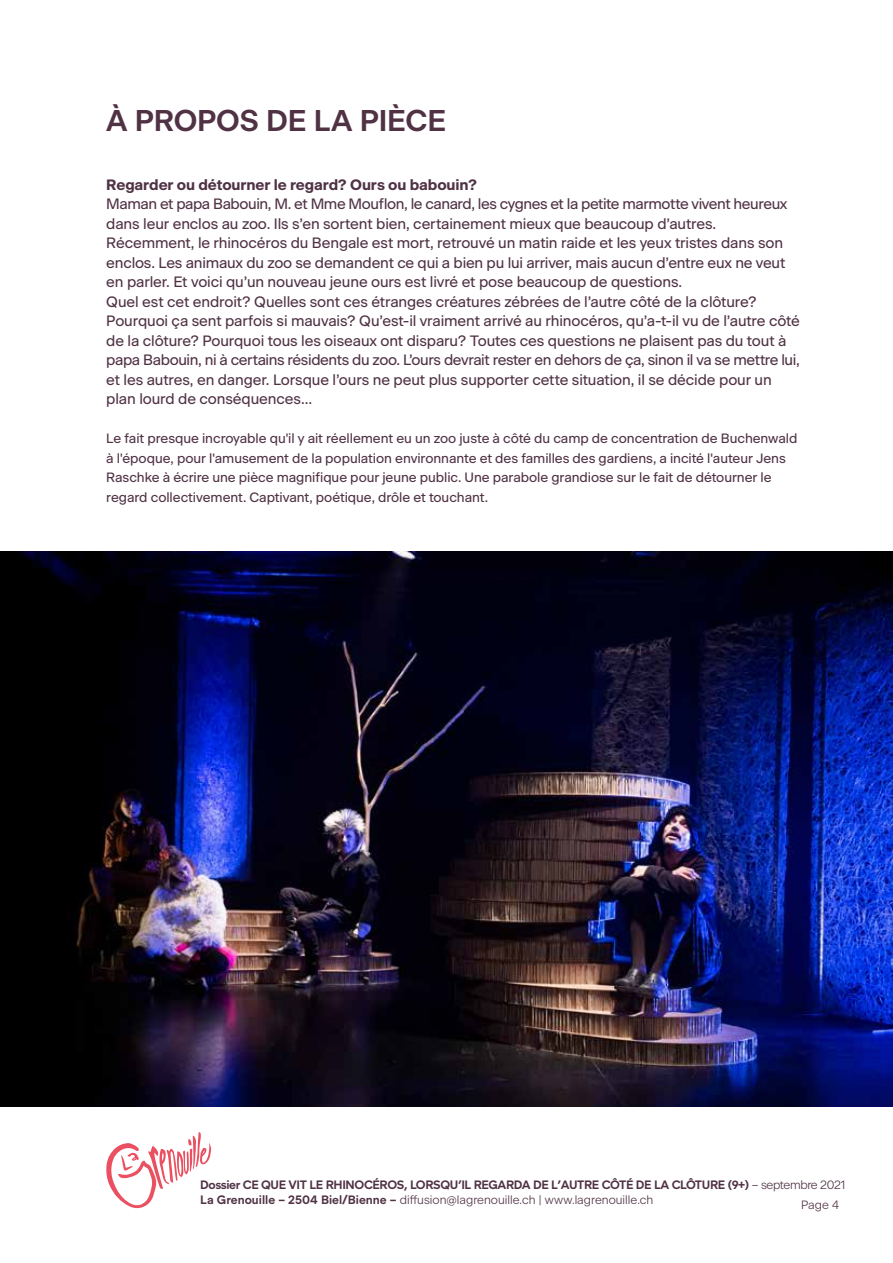
<style>
.page{position:relative;width:893px;height:1263px;background:#fff}
.page>*{position:absolute;margin:0;border:0;box-sizing:border-box;transform-origin:0 0}
.t1{font:600 30px "Beausite Classic";letter-spacing:-.005em;color:#503244}
.t2{font:15px/19.5px "Beausite Classic";letter-spacing:-.01em;color:#503244}
.t3{font:700 15px "Beausite Classic";letter-spacing:-.005em;color:#503244}
.t4{font:13.5px/19.5px "Beausite Classic";letter-spacing:-.005em;color:#503244}
.t5{font:700 12px "Epoque Grotesk";letter-spacing:-.03em;color:#503244}
.t6{font:300 12px "Beausite Classic";color:#503244}
.s1{font-family:"Beausite Classic";font-weight:300}
.s2{font-family:"Epoque Grotesk";font-weight:700}
</style>
<div class="page">
<svg style="left:106px;top:1132px;width:105px;height:77px"></svg>
<img style="left:0;top:551px;width:893px;height:555px">
<h1 class="t1" style="left:106px;top:98px;width:342px">À PROPOS DE LA PIÈCE</h1>
<p class="t3" style="left:106px;top:173px;width:372px">Regarder ou détourner le regard? Ours ou babouin?</p>
<p class="t2" style="left:106px;top:193px;width:695px">Maman et papa Babouin, M. et Mme Mouflon, le canard, les cygnes et la petite marmotte vivent heureux dans leur enclos au zoo. Ils s’en sortent bien, certainement mieux que beaucoup d’autres.<br>Récemment, le rhinocéros du Bengale est mort, retrouvé un matin raide et les yeux tristes dans son enclos. Les animaux du zoo se demandent ce qui a bien pu lui arriver, mais aucun d’entre eux ne veut en parler. Et voici qu’un nouveau jeune ours est livré et pose beaucoup de questions.<br>Quel est cet endroit? Quelles sont ces étranges créatures zébrées de l’autre côté de la clôture?<br>Pourquoi ça sent parfois si mauvais? Qu’est-il vraiment arrivé au rhinocéros, qu’a-t-il vu de l’autre côté de la clôture? Pourquoi tous les oiseaux ont disparu? Toutes ces questions ne plaisent pas du tout à papa Babouin, ni à certains résidents du zoo. L’ours devrait rester en dehors de ça, sinon il va se mettre lui, et les autres, en danger. Lorsque l’ours ne peut plus supporter cette situation, il se décide pour un plan lourd de conséquences…</p>
<p class="t4" style="left:106px;top:428px;width:693px">Le fait presque incroyable qu'il y ait réellement eu un zoo juste à côté du camp de concentration de Buchenwald à l'époque, pour l'amusement de la population environnante et des familles des gardiens, a incité l'auteur Jens Raschke à écrire une pièce magnifique pour jeune public. Une parabole grandiose sur le fait de détourner le regard collectivement. Captivant, poétique, drôle et touchant.</p>
<p class="t5" style="left:200px;top:1177px;width:646px">Dossier CE QUE VIT LE RHINOCÉROS, LORSQU’IL REGARDA DE L’AUTRE CÔTÉ DE LA CLÔTURE (9+) <span class="s1">– septembre 2021</span></p>
<p class="t6" style="left:200px;top:1190px;width:455px"><span class="s2">La Grenouille – 2504 Biel/Bienne –</span> diffusion@lagrenouille.ch | www.lagrenouille.ch</p>
<p class="t6" style="left:801px;top:1196px;width:39px">Page 4</p>
</div>
